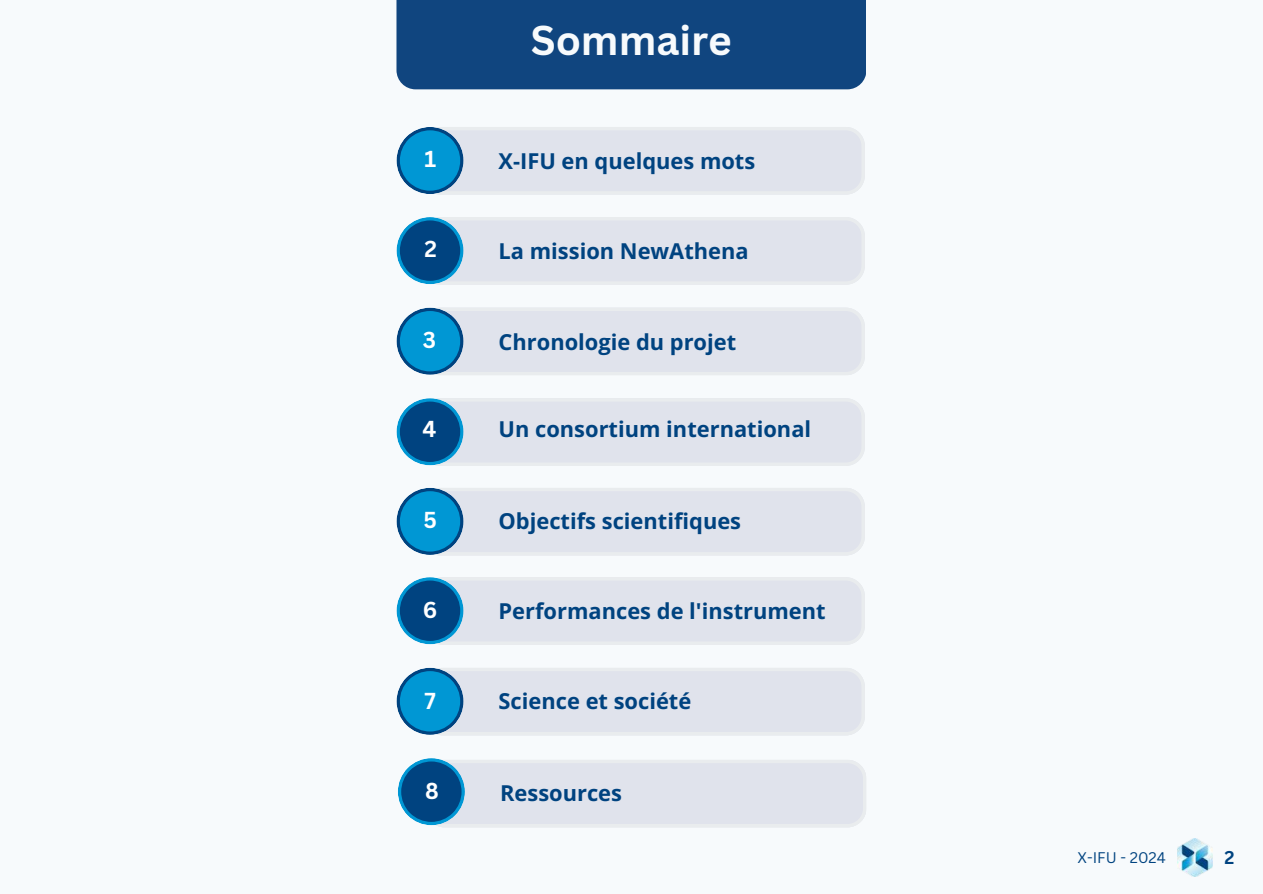
<style>
.page{position:relative;width:1263px;height:894px;background:#fff}
.page>*{position:absolute;margin:0;border:0;box-sizing:border-box;transform-origin:0 0}
.t1{font:700 40.5px "Canva Sans";color:#f7fafc}
.t2{font:700 22.5px "Canva Sans";color:#fff}
.t3{font:700 21.9px "Open Sans";color:#004380}
.t4{font:700 18px "Canva Sans";color:#004380}
.t5{font:15px "Canva Sans";color:#004380}
</style>
<div class="page">
<div style="left:0;top:0;width:1263px;height:893px;background:#f7fafc"></div>
<div style="left:396px;top:0;width:470px;height:89px;background:#10457f"></div>
<img style="left:1177px;top:838px;width:35px;height:38px">
<svg style="left:396px;top:127px;width:468px;height:67px;background:#c8dae8"></svg>
<svg style="left:396px;top:398px;width:468px;height:67px;background:#c8d4e2"></svg>
<svg style="left:396px;top:488px;width:468px;height:67px;background:#c8dae8"></svg>
<svg style="left:396px;top:217px;width:468px;height:67px;background:#c8d4e2"></svg>
<svg style="left:396px;top:307px;width:468px;height:68px;background:#c8dae8"></svg>
<svg style="left:396px;top:577px;width:469px;height:67px;background:#c8d4e2"></svg>
<svg style="left:396px;top:667px;width:469px;height:68px;background:#c9dae8"></svg>
<svg style="left:398px;top:758px;width:468px;height:69px;background:#c9d5e2"></svg>
<h1 class="t1" style="left:531px;top:11px;width:203px">Sommaire</h1>
<p class="t2" style="left:424px;top:142px;width:13px">1</p>
<p class="t3" style="left:499px;top:146px;width:258px">X-IFU en quelques mots</p>
<p class="t2" style="left:424px;top:233px;width:14px">2</p>
<p class="t3" style="left:499px;top:235px;width:252px">La mission NewAthena</p>
<p class="t2" style="left:423px;top:324px;width:15px">3</p>
<p class="t3" style="left:499px;top:326px;width:239px">Chronologie du projet</p>
<p class="t2" style="left:422px;top:413px;width:15px">4</p>
<p class="t3" style="left:499px;top:413px;width:314px">Un consortium international</p>
<p class="t2" style="left:423px;top:504px;width:15px">5</p>
<p class="t3" style="left:499px;top:505px;width:244px">Objectifs scientifiques</p>
<p class="t2" style="left:423px;top:593px;width:16px">6</p>
<p class="t3" style="left:499px;top:595px;width:329px">Performances de l'instrument</p>
<p class="t2" style="left:424px;top:684px;width:13px">7</p>
<p class="t3" style="left:499px;top:685px;width:194px">Science et société</p>
<p class="t2" style="left:425px;top:774px;width:15px">8</p>
<p class="t3" style="left:500px;top:777px;width:123px">Ressources</p>
<p class="t5" style="left:1078px;top:846px;width:90px">X-IFU - 2024</p>
<p class="t4" style="left:1225px;top:844px;width:12px">2</p>
</div>
